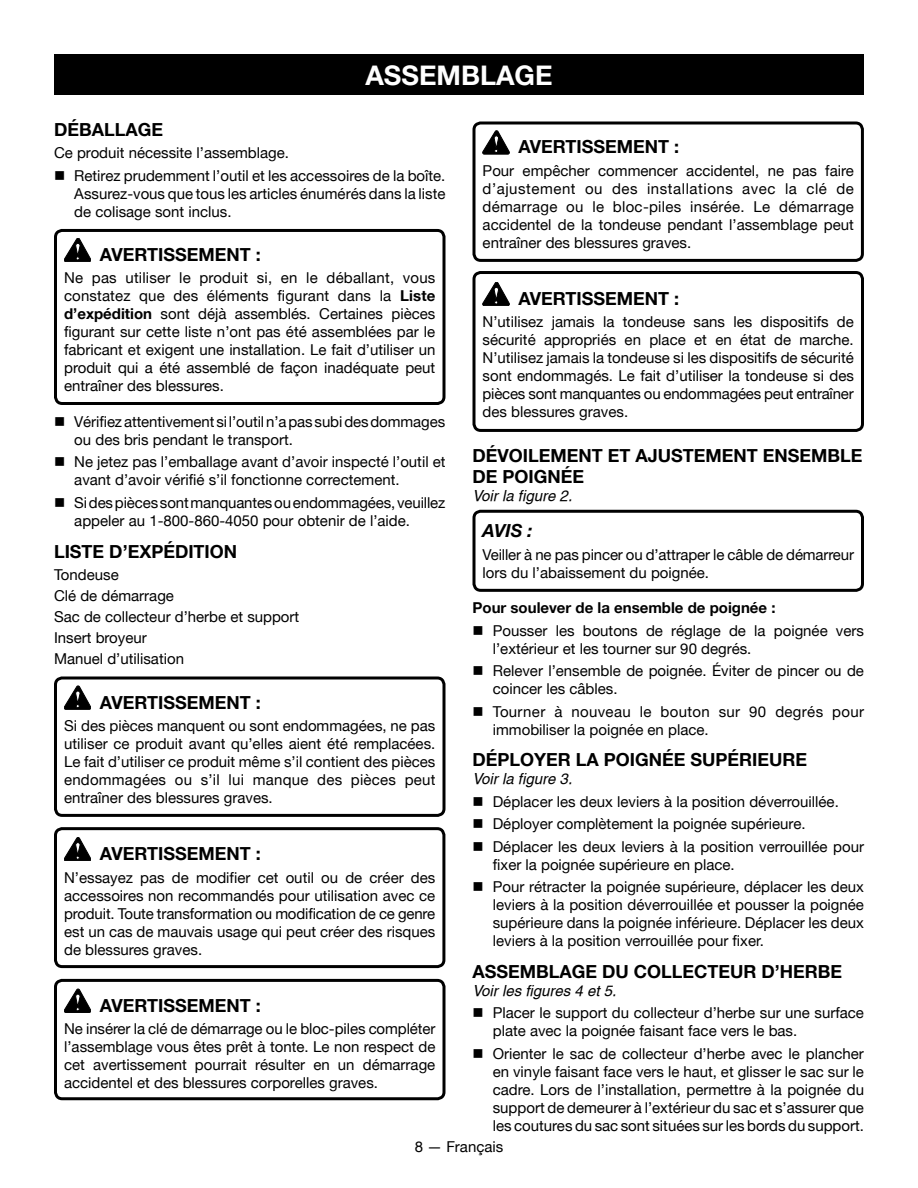
<style>
.page{position:relative;width:918px;height:1188px;background:#fff}
.page>*{position:absolute;margin:0;border:0;box-sizing:border-box;transform-origin:0 0}
.HEADING{font:700 27px "Helvetica Neue";color:#fff}
.Heading_2_w_figure{font:700 18px/21px "Helvetica Neue";color:#000}
.Warning{font:700 18px "Helvetica Neue";color:#000}
.Heading_2{font:700 18px "Helvetica Neue";color:#000}
.Notice{font:italic 700 18px "Helvetica Neue";color:#000}
.Warning_text{font:15px/18px "Helvetica Neue";color:#000;text-align:justify}
.bullets{font:15px/18px "Helvetica Neue";color:#000}
.Body_text{font:15px "Helvetica Neue";color:#000}
.bullets-2{font:15px/18px "Helvetica Neue";letter-spacing:.02em;color:#000}
.See_figure{font:italic 15px "Helvetica";color:#000}
.Body_text-2{font:700 15px "Helvetica Neue";color:#000}
.s1{font-weight:700}
</style>
<div class="page">
<svg style="left:64px;top:238px;width:27px;height:24px"></svg>
<svg style="left:64px;top:686px;width:27px;height:23px"></svg>
<svg style="left:64px;top:837px;width:27px;height:24px"></svg>
<svg style="left:64px;top:989px;width:27px;height:24px"></svg>
<svg style="left:483px;top:131px;width:26px;height:23px"></svg>
<svg style="left:483px;top:282px;width:26px;height:24px"></svg>
<div style="left:54px;top:229px;width:392px;height:176px;border:3px solid #000;border-radius:7px"></div>
<div style="left:54px;top:827px;width:391px;height:141px;border:3px solid #000;border-radius:7px"></div>
<div style="left:54px;top:676px;width:392px;height:141px;border:3px solid #000;border-radius:7px"></div>
<div style="left:472px;top:122px;width:392px;height:140px;border:3px solid #000;border-radius:7px"></div>
<div style="left:54px;top:979px;width:392px;height:121px;border:3px solid #000;border-radius:7px"></div>
<div style="left:54px;top:54px;width:810px;height:40px;background:#000"></div>
<div style="left:472px;top:271px;width:392px;height:161px;border:3px solid #000;border-radius:7px"></div>
<div style="left:472px;top:510px;width:392px;height:82px;border:3px solid #000;border-radius:7px"></div>
<p class="HEADING" style="left:365px;top:58px;width:189px">ASSEMBLAGE</p>
<p class="Heading_2" style="left:54px;top:118px;width:111px">DÉBALLAGE</p>
<p class="Body_text" style="left:54px;top:144px;width:237px">Ce produit nécessite l’assemblage.</p>
<p class="bullets" style="left:74px;top:166px;width:373px;text-align:justify;text-indent:-20px">■ Retirez prudemment l’outil et les accessoires de la boîte.<br>Assurez-vous que tous les articles énumérés dans la liste de colisage sont inclus.</p>
<p class="Warning" style="left:100px;top:243px;width:162px">AVERTISSEMENT :</p>
<p class="Warning_text" style="left:64px;top:269px;width:373px">Ne pas utiliser le produit si, en le déballant, vous constatez que des éléments figurant dans la <span class="s1">Liste d’expédition</span> sont déjà assemblés. Certaines pièces figurant sur cette liste n’ont pas été assemblées par le fabricant et exigent une installation. Le fait d’utiliser un produit qui a été assemblé de façon inadéquate peut entraîner des blessures.</p>
<p class="bullets" style="left:74px;top:412px;width:372px;text-indent:-20px">■ Vérifiez attentivement si l’outil n’a pas subi des dommages ou des bris pendant le transport.</p>
<p class="bullets" style="left:74px;top:453px;width:373px;text-indent:-20px">■ Ne jetez pas l’emballage avant d’avoir inspecté l’outil et avant d’avoir vérifié s’il fonctionne correctement.</p>
<p class="bullets" style="left:74px;top:493px;width:373px;text-indent:-20px">■ Si des pièces sont manquantes ou endommagées, veuillez appeler au 1-800-860-4050 pour obtenir de l’aide.</p>
<p class="Heading_2" style="left:54px;top:540px;width:185px">LISTE D’EXPÉDITION</p>
<p class="Body_text" style="left:54px;top:566px;width:66px">Tondeuse</p>
<p class="Body_text" style="left:54px;top:587px;width:122px">Clé de démarrage</p>
<p class="Body_text" style="left:54px;top:608px;width:247px">Sac de collecteur d’herbe et support</p>
<p class="Body_text" style="left:54px;top:629px;width:94px">Insert broyeur</p>
<p class="Body_text" style="left:54px;top:650px;width:132px">Manuel d’utilisation</p>
<p class="Warning" style="left:100px;top:691px;width:162px">AVERTISSEMENT :</p>
<p class="Warning_text" style="left:64px;top:717px;width:373px">Si des pièces manquent ou sont endommagées, ne pas utiliser ce produit avant qu’elles aient été remplacées.<br>Le fait d’utiliser ce produit même s’il contient des pièces endommagées ou s’il lui manque des pièces peut entraîner des blessures graves.</p>
<p class="Warning" style="left:100px;top:843px;width:162px">AVERTISSEMENT :</p>
<p class="Warning_text" style="left:64px;top:868px;width:373px">N’essayez pas de modifier cet outil ou de créer des accessoires non recommandés pour utilisation avec ce produit. Toute transformation ou modification de ce genre est un cas de mauvais usage qui peut créer des risques de blessures graves.</p>
<p class="Warning" style="left:100px;top:994px;width:162px">AVERTISSEMENT :</p>
<p class="Warning_text" style="left:64px;top:1020px;width:373px">Ne insérer la clé de démarrage ou le bloc-piles compléter l’assemblage vous êtes prêt à tonte. Le non respect de cet avertissement pourrait résulter en un démarrage accidentel et des blessures corporelles graves.</p>
<p class="Warning" style="left:518px;top:136px;width:162px">AVERTISSEMENT :</p>
<p class="Warning_text" style="left:483px;top:161px;width:373px">Pour empêcher commencer accidentel, ne pas faire d’ajustement ou des installations avec la clé de démarrage ou le bloc-piles insérée. Le démarrage accidentel de la tondeuse pendant l’assemblage peut entraîner des blessures graves.</p>
<p class="Warning" style="left:518px;top:287px;width:162px">AVERTISSEMENT :</p>
<p class="Warning_text" style="left:483px;top:313px;width:373px">N’utilisez jamais la tondeuse sans les dispositifs de sécurité appropriés en place et en état de marche.<br>N’utilisez jamais la tondeuse si les dispositifs de sécurité sont endommagés. Le fait d’utiliser la tondeuse si des pièces sont manquantes ou endommagées peut entraîner des blessures graves.</p>
<p class="Heading_2_w_figure" style="left:472px;top:444px;width:392px">DÉVOILEMENT ET AJUSTEMENT ENSEMBLE<br>DE POIGNÉE</p>
<p class="See_figure" style="left:472px;top:487px;width:101px">Voir la figure 2.</p>
<p class="Notice" style="left:483px;top:520px;width:52px">AVIS :</p>
<p class="Warning_text" style="left:483px;top:545px;width:373px">Veiller à ne pas pincer ou d’attraper le câble de démarreur lors du l’abaissement du poignée.</p>
<p class="Body_text-2" style="left:472px;top:598px;width:305px">Pour soulever de la ensemble de poignée :</p>
<p class="bullets" style="left:493px;top:621px;width:373px;text-indent:-20px">■ Pousser les boutons de réglage de la poignée vers l’extérieur et les tourner sur 90 degrés.</p>
<p class="bullets" style="left:493px;top:662px;width:373px;text-indent:-20px">■ Relever l’ensemble de poignée. Éviter de pincer ou de coincer les câbles.</p>
<p class="bullets-2" style="left:493px;top:702px;width:373px;text-indent:-20px">■ Tourner à nouveau le bouton sur 90 degrés pour immobiliser la poignée en place.</p>
<p class="Heading_2_w_figure" style="left:472px;top:749px;width:336px">DÉPLOYER LA POIGNÉE SUPÉRIEURE</p>
<p class="See_figure" style="left:472px;top:770px;width:101px">Voir la figure 3.</p>
<p class="bullets" style="left:472px;top:792px;width:368px">■ Déplacer les deux leviers à la position déverrouillée.</p>
<p class="bullets" style="left:472px;top:815px;width:335px">■ Déployer complètement la poignée supérieure.</p>
<p class="bullets" style="left:493px;top:837px;width:373px;text-indent:-20px">■ Déplacer les deux leviers à la position verrouillée pour fixer la poignée supérieure en place.</p>
<p class="bullets" style="left:493px;top:878px;width:373px;text-align:justify;text-indent:-20px">■ Pour rétracter la poignée supérieure, déplacer les deux leviers à la position déverrouillée et pousser la poignée supérieure dans la poignée inférieure. Déplacer les deux leviers à la position verrouillée pour fixer.</p>
<p class="Heading_2_w_figure" style="left:472px;top:960px;width:371px">ASSEMBLAGE DU COLLECTEUR D’HERBE</p>
<p class="See_figure" style="left:472px;top:982px;width:145px">Voir les figures 4 et 5.</p>
<p class="bullets" style="left:493px;top:1004px;width:373px;text-indent:-20px">■ Placer le support du collecteur d’herbe sur une surface plate avec la poignée faisant face vers le bas.</p>
<p class="bullets" style="left:493px;top:1044px;width:373px;text-align:justify;text-indent:-20px">■ Orienter le sac de collecteur d’herbe avec le plancher en vinyle faisant face vers le haut, et glisser le sac sur le cadre. Lors de l’installation, permettre à la poignée du support de demeurer à l’extérieur du sac et s’assurer que les coutures du sac sont situées sur les bords du support.</p>
<p class="Warning_text" style="left:415px;top:1138px;width:90px">8 — Français</p>
</div>
